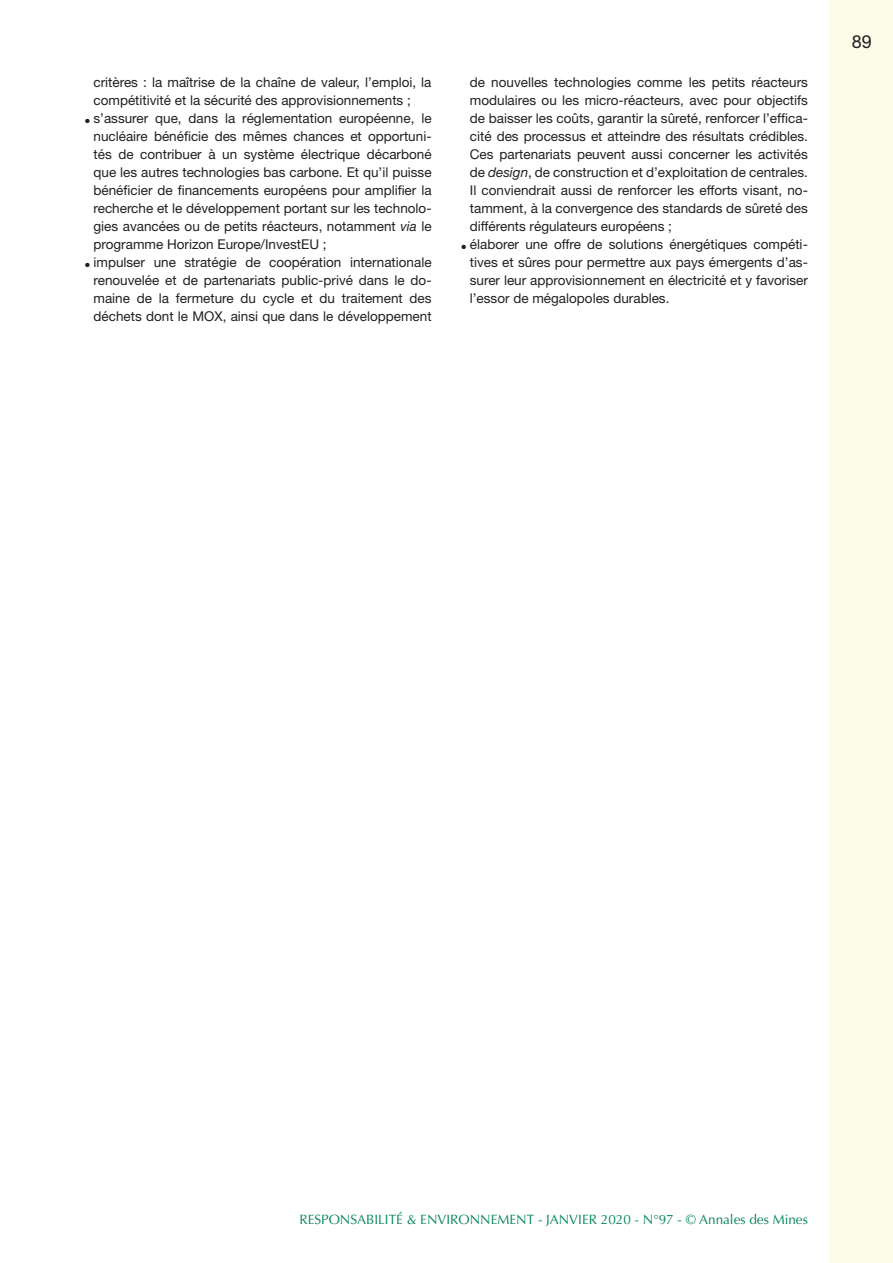
<style>
.page{position:relative;width:893px;height:1263px;background:#fff}
.page>*{position:absolute;margin:0;border:0;box-sizing:border-box;transform-origin:0 0}
.t1{font:18px "Helvetica Neue";color:#231f20}
.texte_courant{font:13.5px/18px "Helvetica Neue";color:#231f20;text-align:justify}
.t2{font:13.5px "Optima";color:#008457}
.s1{font-style:italic}
</style>
<div class="page">
<div style="left:829px;top:0;width:64px;height:1263px;background:#fdfce8"></div>
<p class="texte_courant" style="left:94px;top:73px;width:339px">critères : la maîtrise de la chaîne de valeur, l’emploi, la compétitivité et la sécurité des approvisionnements ;</p>
<p class="texte_courant" style="left:94px;top:109px;width:340px;text-indent:-9px">● s’assurer que, dans la réglementation européenne, le nucléaire bénéficie des mêmes chances et opportuni&shy;tés de contribuer à un système électrique décarboné que les autres technologies bas carbone. Et qu’il puisse bénéficier de financements européens pour amplifier la recherche et le développement portant sur les technolo&shy;gies avancées ou de petits réacteurs, notamment <span class="s1">via</span> le programme Horizon Europe/InvestEU ;</p>
<p class="texte_courant" style="left:94px;top:253px;width:340px;text-indent:-9px">● impulser une stratégie de coopération internationale renouvelée et de partenariats public-privé dans le do&shy;maine de la fermeture du cycle et du traitement des déchets dont le MOX, ainsi que dans le développement</p>
<p class="texte_courant" style="left:470px;top:73px;width:340px">de nouvelles technologies comme les petits réacteurs modulaires ou les micro-réacteurs, avec pour objectifs de baisser les coûts, garantir la sûreté, renforcer l’effica&shy;cité des processus et atteindre des résultats crédibles.<br>Ces partenariats peuvent aussi concerner les activités de <span class="s1">design</span>, de construction et d’exploitation de centrales.<br>Il conviendrait aussi de renforcer les efforts visant, no&shy;tamment, à la convergence des standards de sûreté des différents régulateurs européens ;</p>
<p class="texte_courant" style="left:470px;top:235px;width:340px;text-indent:-9px">● élaborer une offre de solutions énergétiques compéti&shy;tives et sûres pour permettre aux pays émergents d’as&shy;surer leur approvisionnement en électricité et y favoriser l’essor de mégalopoles durables.</p>
<p class="t1" style="left:852px;top:31px;width:22px">89</p>
<p class="t2" style="left:299px;top:1212px;width:510px">RESPONSABILITÉ &amp; ENVIRONNEMENT - JANVIER 2020 - N°97 - © Annales des Mines</p>
</div>
